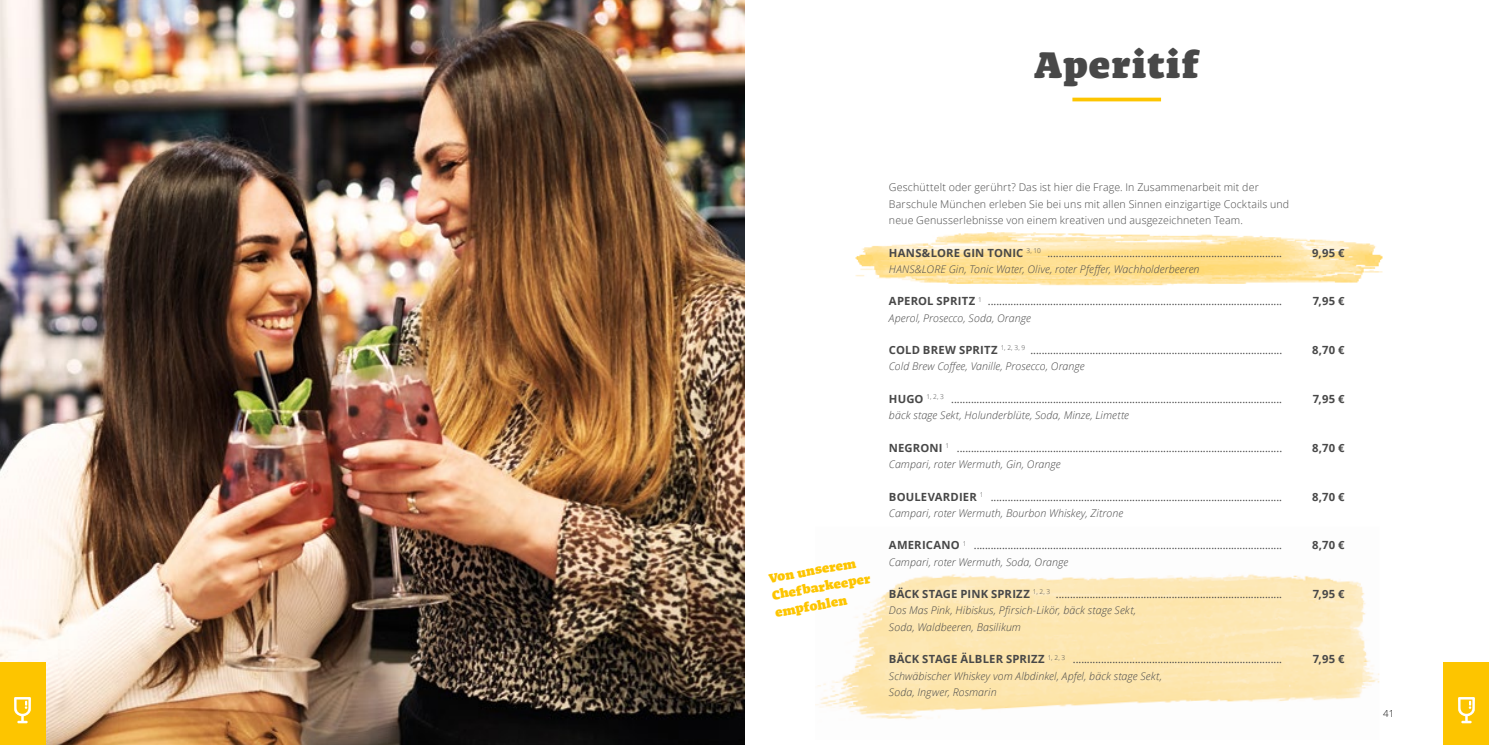
<style>
.page{position:relative;width:1489px;height:745px;background:#fff}
.page>*{position:absolute;margin:0;border:0;box-sizing:border-box;transform-origin:0 0}
.t1{font:900 43.75px "Frido";letter-spacing:.04em;color:#484848}
.t2{font:900 15px/17.5px "Frido";color:#fdc500}
.t3{font:700 11.25px "Open Sans";letter-spacing:.03em;color:#484848}
.t4{font:10.62px "Open Sans";color:#484848}
.t5{font:italic 300 10.62px/16.2px "Open Sans";letter-spacing:.01em;color:#484848}
.t6{font:300 10.62px/16.2px "Open Sans";letter-spacing:.01em;color:#484848}
.t7{font:300 9.75px "Open Sans";color:#000}
.s1{font-weight:700;font-size:11.25px}
</style>
<div class="page">
<img style="left:855px;top:232px;width:528px;height:54px">
<img style="left:815px;top:573px;width:564px;height:146px">
<img style="left:0;top:0;width:744px;height:744px">
<hr style="left:1072px;top:98px;width:88px;height:3px;background:#fdc500">
<div style="left:0;top:661px;width:45px;height:83px;background:#fdc500"></div>
<svg style="left:14px;top:697px;width:17px;height:25px"></svg>
<div style="left:1443px;top:661px;width:45px;height:83px;background:#fdc500"></div>
<svg style="left:1458px;top:697px;width:16px;height:25px"></svg>
<h1 class="t1" style="left:1034px;top:39px;width:165px">Aperitif</h1>
<h2 class="t2" style="left:767px;top:569px;width:101px;rotate:-10deg">Von unserem<br>Chefbarkeeper empfohlen</h2>
<p class="t6" style="left:888px;top:179px;width:402px">Geschüttelt oder gerührt? Das ist hier die Frage. In Zusammenarbeit mit der<br>Barschule München erleben Sie bei uns mit allen Sinnen einzigartige Cocktails und neue Genusserlebnisse von einem kreativen und ausgezeichneten Team.</p>
<p class="t4" style="left:888px;top:245px;width:394px"><span class="s1">HANS&amp;LORE GIN TONIC</span> <sup>3,</sup> <sup>10</sup> ...................................................................................</p>
<p class="t3" style="left:1311px;top:244px;width:34px">9,95 €</p>
<p class="t5" style="left:888px;top:260px;width:312px">HANS&amp;LORE Gin, Tonic Water, Olive, roter Pfeffer, Wachholderbeeren</p>
<p class="t4" style="left:888px;top:294px;width:394px"><span class="s1">APEROL SPRITZ</span> <sup>1</sup> ........................................................................................................</p>
<p class="t3" style="left:1312px;top:293px;width:33px">7,95 €</p>
<p class="t5" style="left:888px;top:309px;width:143px">Aperol, Prosecco, Soda, Orange</p>
<p class="t4" style="left:888px;top:343px;width:394px"><span class="s1">COLD BREW SPRITZ</span> <sup>1,</sup> <sup>2,</sup> <sup>3,</sup> <sup>9</sup> .........................................................................................</p>
<p class="t3" style="left:1311px;top:342px;width:34px">8,70 €</p>
<p class="t5" style="left:888px;top:358px;width:197px">Cold Brew Coffee, Vanille, Prosecco, Orange</p>
<p class="t4" style="left:888px;top:391px;width:394px"><span class="s1">HUGO</span> <sup>1,</sup> <sup>2,</sup> <sup>3</sup> .....................................................................................................................</p>
<p class="t3" style="left:1312px;top:390px;width:33px">7,95 €</p>
<p class="t5" style="left:888px;top:406px;width:241px">bäck stage Sekt, Holunderblüte, Soda, Minze, Limette</p>
<p class="t4" style="left:888px;top:440px;width:395px"><span class="s1">NEGRONI</span> <sup>1</sup> ...................................................................................................................</p>
<p class="t3" style="left:1311px;top:439px;width:34px">8,70 €</p>
<p class="t5" style="left:888px;top:455px;width:173px">Campari, roter Wermuth, Gin, Orange</p>
<p class="t4" style="left:888px;top:489px;width:394px"><span class="s1">BOULEVARDIER</span> <sup>1</sup> .......................................................................................................</p>
<p class="t3" style="left:1311px;top:488px;width:34px">8,70 €</p>
<p class="t5" style="left:888px;top:504px;width:236px">Campari, roter Wermuth, Bourbon Whiskey, Zitrone</p>
<p class="t4" style="left:888px;top:538px;width:394px"><span class="s1">AMERICANO</span> <sup>1</sup> .............................................................................................................</p>
<p class="t3" style="left:1311px;top:537px;width:34px">8,70 €</p>
<p class="t5" style="left:888px;top:553px;width:181px">Campari, roter Wermuth, Soda, Orange</p>
<p class="t4" style="left:888px;top:586px;width:394px"><span class="s1">BÄCK STAGE PINK SPRIZZ</span> <sup>1,</sup> <sup>2,</sup> <sup>3</sup> ................................................................................</p>
<p class="t3" style="left:1312px;top:585px;width:33px">7,95 €</p>
<p class="t5" style="left:888px;top:601px;width:249px">Dos Mas Pink, Hibiskus, Pfirsich-Likör, bäck stage Sekt,<br>Soda, Waldbeeren, Basilikum</p>
<p class="t4" style="left:888px;top:651px;width:394px"><span class="s1">BÄCK STAGE ÄLBLER SPRIZZ</span> <sup>1,</sup> <sup>2,</sup> <sup>3</sup> ..........................................................................</p>
<p class="t3" style="left:1312px;top:650px;width:33px">7,95 €</p>
<p class="t5" style="left:888px;top:666px;width:275px">Schwäbischer Whiskey vom Albdinkel, Apfel, bäck stage Sekt,<br>Soda, Ingwer, Rosmarin</p>
<p class="t7" style="left:1382px;top:706px;width:13px">41</p>
</div>
